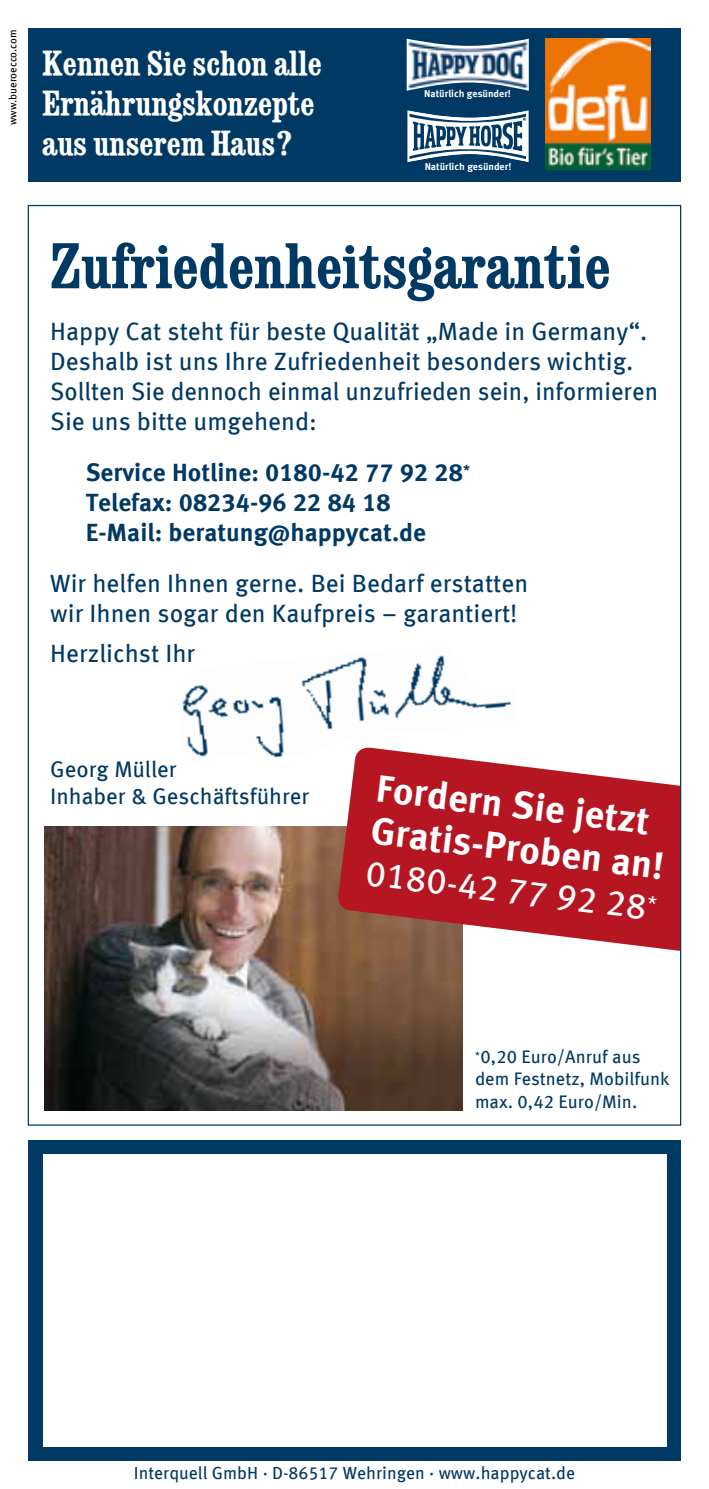
<style>
.page{position:relative;width:709px;height:1489px;background:#fff}
.page>*{position:absolute;margin:0;border:0;box-sizing:border-box;transform-origin:0 0}
.t1{font:67.5px "Consort RR Bold Condensed";color:#003964}
.t2{font:700 38.25px/43px "Meta OFC";color:#fff}
.t3{font:36.25px/40px "Consort RR Bold Condensed";color:#fff}
.t4{font:35.75px "Meta OFC";color:#fff}
.t5{font:25px/30px "Meta OFC";color:#003964}
.t6{font:700 25px/30px "Meta OFC";color:#003964}
.t7{font:22.5px/27px "Meta OFC";color:#003964}
.t8{font:18px/22.5px "Meta OFC";color:#003964}
.t9{font:17.5px "Meta OFC";color:#003964}
.t10{font:10.5px "Meta OFC";color:#000}
.t11{font:700 10px "Meta OFC";color:#fff}
</style>
<div class="page">
<div style="left:28px;top:1140px;width:652px;height:320px;background:#003964"></div>
<div style="left:43px;top:1154px;width:623px;height:292px;background:#fff"></div>
<img style="left:45px;top:826px;width:417px;height:284px">
<img style="left:182px;top:655px;width:329px;height:102px">
<div style="left:28px;top:28px;width:652px;height:153px;background:#003964"></div>
<img style="left:406px;top:39px;width:123px;height:52px">
<img style="left:545px;top:38px;width:105px;height:132px">
<svg style="left:407px;top:110px;width:121px;height:52px"></svg>
<svg style="left:337px;top:746px;width:342px;height:214px;fill:#b51621"></svg>
<p class="t10" style="left:6px;top:125px;width:97px;rotate:-90deg">www.bueroecco.com</p>
<h3 class="t3" style="left:43px;top:43px;width:281px">Kennen Sie schon alle<br>Ernährungskonzepte aus unserem Haus?</h3>
<p class="t11" style="left:424px;top:88px;width:88px">Natürlich gesünder!</p>
<p class="t11" style="left:424px;top:160px;width:88px">Natürlich gesünder!</p>
<h1 class="t1" style="left:50px;top:227px;width:562px">Zufriedenheitsgarantie</h1>
<p class="t5" style="left:50px;top:316px;width:609px">H appy Cat steht für beste Qualität „Made in Germany“.<br>Deshalb ist uns I hre Zufriedenheit besonders wichtig.<br>Sollten Sie dennoch einmal unzufrieden sein, informieren Sie uns bitte umgehend:</p>
<p class="t6" style="left:86px;top:457px;width:386px">Service Hotline: 0180-42 77 92 28<sup>*<br></sup>Telefax: 08234-96 22 84 18<br>E-Mail: beratung@happycat.de</p>
<p class="t5" style="left:50px;top:568px;width:479px">Wir helfen I hnen gerne. Bei Bedarf erstatten wir I hnen sogar den Kaufpreis – garantiert!</p>
<p class="t5" style="left:50px;top:638px;width:147px">Herzlichst I hr</p>
<p class="t7" style="left:50px;top:755px;width:261px">Georg Müller<br>I nhaber &amp; Geschäftsführer</p>
<h2 class="t2" style="left:379px;top:766px;width:297px;rotate:7deg">Fordern Sie jetzt<br>Gratis-Proben an!</h2>
<h3 class="t4" style="left:368px;top:850px;width:294px;rotate:7deg">0180-42 77 92 28<sup>*</sup></h3>
<p class="t8" style="left:475px;top:1045px;width:196px"><sup>*</sup>0,20 Euro/Anruf aus dem Festnetz, Mobilfunk max. 0,42 Euro/Min.</p>
<p class="t9" style="left:134px;top:1461px;width:443px">I nterquell GmbH · D-86517 Wehringen · www.happycat.de</p>
</div>
